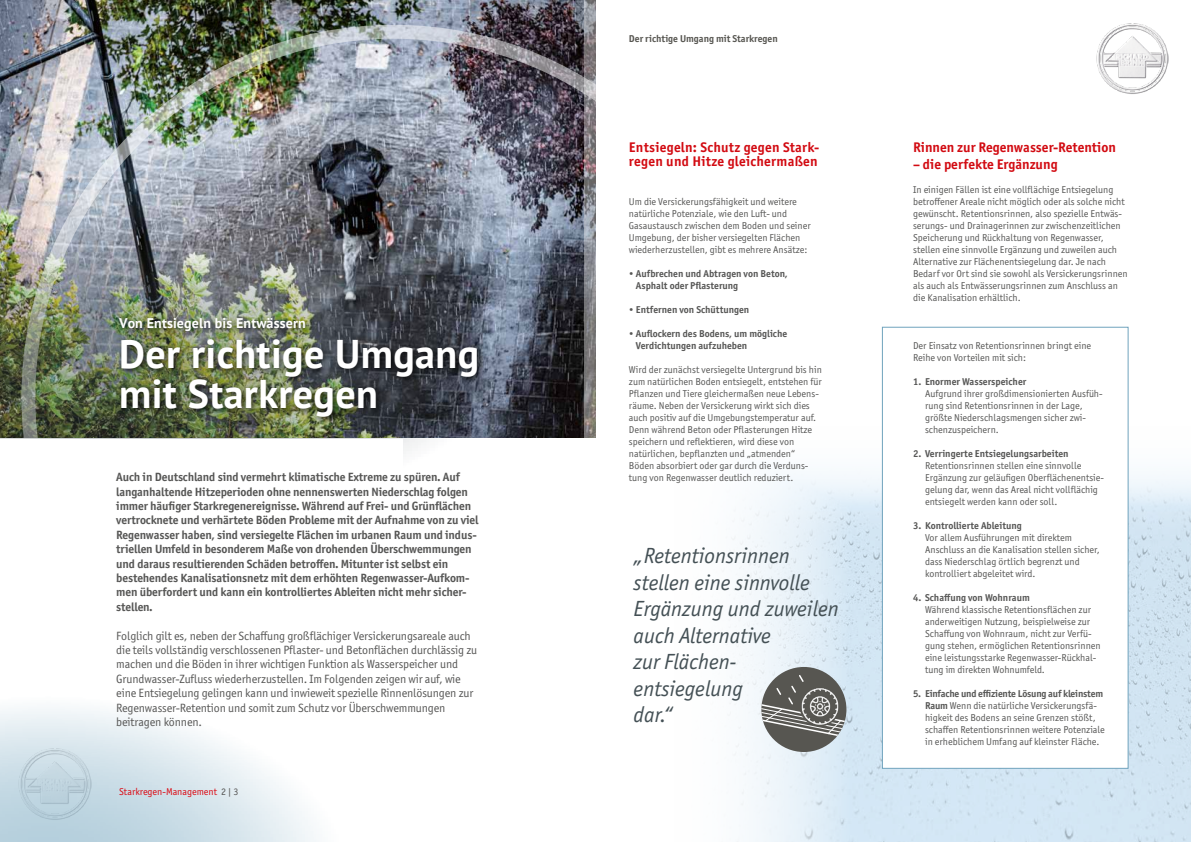
<style>
.page{position:relative;width:1191px;height:842px;background:#fff}
.page>*{position:absolute;margin:0;border:0;box-sizing:border-box;transform-origin:0 0}
.t1{font:700 40px/40px "PT Sans";letter-spacing:.01em;color:#fff}
.t2{font:italic 22px/26.4px "Officina Sans ITC Pro";color:#445055}
.t3{font:700 14px/14px "Officina Sans ITC Pro";letter-spacing:.02em;color:#d20a11}
.t4{font:700 14px "Officina Sans ITC Pro";color:#d20a11}
.t5{font:700 14px "PT Sans";letter-spacing:.01em;color:#fff}
.t6{font:700 12px/14.4px "Officina Sans ITC Pro";letter-spacing:-.01em;color:#575756}
.t7{font:12px/14.4px "Officina Sans ITC Pro";letter-spacing:-.01em;color:#575756}
.t8{font:10px/12px "Officina Sans ITC Pro";color:#575756}
.t9{font:700 10px/12px "Officina Sans ITC Pro";color:#575756}
.t10{font:700 10px "Officina Sans ITC Pro";color:#575651}
.t11{font:10px "Officina Sans ITC Pro";color:#db0812}
.s1{color:#575756}
.s2{font-weight:700}
</style>
<div class="page">
<img style="left:0;top:0;width:584px;height:437px">
<img style="left:0;top:235px;width:497px;height:219px">
<img style="left:726px;top:421px;width:465px;height:421px">
<svg style="left:0;top:708px;width:317px;height:134px"></svg>
<div style="left:115px;top:314px;width:370px;height:111px;background:#000;opacity:.75"></div>
<svg style="left:584px;top:0;width:11px;height:438px;background:#89878a"></svg>
<div style="left:882px;top:327px;width:246px;height:442px;background:#fff;border:1px solid #70a3bd"></div>
<div style="left:0;top:439px;width:403px;height:192px;background:#fff"></div>
<div style="left:761px;top:667px;width:85px;height:85px;background:#575651;border-radius:50%"></div>
<svg style="left:761px;top:673px;width:85px;height:68px"></svg>
<img style="left:1096px;top:23px;width:72px;height:71px">
<h3 class="t5" style="left:119px;top:314px;width:188px">Von Entsiegeln bis Entwässern</h3>
<h1 class="t1" style="left:119px;top:333px;width:361px">Der richtige Umgang mit Starkregen</h1>
<p class="t6" style="left:116px;top:470px;width:364px">Auch in Deutschland sind vermehrt klimatische Extreme zu spüren. Auf langanhaltende Hitzeperioden ohne nennenswerten Niederschlag folgen immer häufiger Starkregenereignisse. Während auf Frei- und Grünflächen vertrocknete und verhärtete Böden Probleme mit der Aufnahme von zu viel Regenwasser haben, sind versiegelte Flächen im urbanen Raum und indus&shy;triellen Umfeld in besonderem Maße von drohenden Überschwemmungen und daraus resultierenden Schäden betroffen. Mitunter ist selbst ein bestehendes Kanalisationsnetz mit dem erhöhten Regenwasser-Aufkom&shy;men überfordert und kann ein kontrolliertes Ableiten nicht mehr sicher&shy;stellen.</p>
<p class="t7" style="left:116px;top:628px;width:362px">Folglich gilt es, neben der Schaffung großflächiger Versickerungsareale auch die teils vollständig verschlossenen Pflaster- und Betonflächen durchlässig zu machen und die Böden in ihrer wichtigen Funktion als Wasserspeicher und Grundwasser-Zufluss wiederherzustellen. Im Folgenden zeigen wir auf, wie eine Entsiegelung gelingen kann und inwieweit spezielle Rinnenlösungen zur Regenwasser-Retention und somit zum Schutz vor Überschwemmungen beitragen können.</p>
<p class="t11" style="left:119px;top:786px;width:121px">Starkregen-Management <span class="s1">2 | 3</span></p>
<p class="t10" style="left:629px;top:32px;width:150px">Der richtige Umgang mit Starkregen</p>
<h3 class="t3" style="left:629px;top:140px;width:192px">Entsiegeln: Schutz gegen Stark&shy;regen und Hitze gleichermaßen</h3>
<p class="t8" style="left:629px;top:196px;width:183px">Um die Versickerungsfähigkeit und weitere natürliche Potenziale, wie den Luft- und Gasaustausch zwischen dem Boden und seiner Umgebung, der bisher versiegelten Flächen wiederherzustellen, gibt es mehrere Ansätze:</p>
<p class="t9" style="left:636px;top:268px;width:153px;text-indent:-7px">• Aufbrechen und Abtragen von Beton,<br>Asphalt oder Pflasterung</p>
<p class="t9" style="left:629px;top:304px;width:122px">• Entfernen von Schüttungen</p>
<p class="t9" style="left:636px;top:328px;width:153px;text-indent:-7px">• Auflockern des Bodens, um mögliche<br>Verdichtungen aufzuheben</p>
<p class="t8" style="left:629px;top:364px;width:194px">Wird der zunächst versiegelte Untergrund bis hin zum natürlichen Boden entsiegelt, entstehen für Pflanzen und Tiere gleichermaßen neue Lebens&shy;räume. Neben der Versickerung wirkt sich dies auch positiv auf die Umgebungstemperatur auf.<br>Denn während Beton oder Pflasterungen Hitze speichern und reflektieren, wird diese von natürlichen, bepflanzten und „atmenden“ Böden absorbiert oder gar durch die Verduns&shy;tung von Regenwasser deutlich reduziert.</p>
<h2 class="t2" style="left:633px;top:543px;width:207px">„Retentionsrinnen stellen eine sinnvolle<br>Ergänzung und zuweilen auch Alternative<br>zur Flächen&shy;entsiegelung<br>dar.“</h2>
<h3 class="t4" style="left:913px;top:138px;width:204px">Rinnen zur Regenwasser-Retention</h3>
<h3 class="t4" style="left:913px;top:155px;width:146px">– die perfekte Ergänzung</h3>
<p class="t8" style="left:913px;top:184px;width:216px">In einigen Fällen ist eine vollflächige Entsiegelung betroffener Areale nicht möglich oder als solche nicht gewünscht. Retentionsrinnen, also spezielle Entwäs&shy;serungs- und Drainagerinnen zur zwischenzeitlichen Speicherung und Rückhaltung von Regenwasser, stellen eine sinnvolle Ergänzung und zuweilen auch Alternative zur Flächenentsiegelung dar. Je nach Bedarf vor Ort sind sie sowohl als Versickerungsrinnen als auch als Entwässerungsrinnen zum Anschluss an die Kanalisation erhältlich.</p>
<p class="t8" style="left:913px;top:340px;width:180px">Der Einsatz von Retentionsrinnen bringt eine<br>Reihe von Vorteilen mit sich:</p>
<p class="t9" style="left:913px;top:376px;width:115px">1. Enormer Wasserspeicher</p>
<p class="t8" style="left:925px;top:388px;width:179px">Aufgrund ihrer großdimensionierten Ausfüh&shy;rung sind Retentionsrinnen in der Lage, größte Niederschlagsmengen sicher zwi&shy;schenzuspeichern.</p>
<p class="t9" style="left:913px;top:448px;width:157px">2. Verringerte Entsiegelungsarbeiten</p>
<p class="t8" style="left:925px;top:460px;width:180px">Retentionsrinnen stellen eine sinnvolle Ergänzung zur geläufigen Oberflächenentsie&shy;gelung dar, wenn das Areal nicht vollflächig entsiegelt werden kann oder soll.</p>
<p class="t9" style="left:913px;top:520px;width:110px">3. Kontrollierte Ableitung</p>
<p class="t8" style="left:925px;top:532px;width:176px">Vor allem Ausführungen mit direktem Anschluss an die Kanalisation stellen sicher, dass Niederschlag örtlich begrenzt und kontrolliert abgeleitet wird.</p>
<p class="t9" style="left:913px;top:592px;width:118px">4. Schaffung von Wohnraum</p>
<p class="t8" style="left:925px;top:604px;width:177px">Während klassische Retentionsflächen zur anderweitigen Nutzung, beispielweise zur Schaffung von Wohnraum, nicht zur Verfü&shy;gung stehen, ermöglichen Retentionsrinnen eine leistungsstarke Regenwasser-Rückhal&shy;tung im direkten Wohnumfeld.</p>
<p class="t8" style="left:925px;top:688px;width:181px;text-indent:-12px"><span class="s2">5. Einfache und effiziente Lösung auf kleinstem Raum</span> Wenn die natürliche Versickerungsfä&shy;higkeit des Bodens an seine Grenzen stößt, schaffen Retentionsrinnen weitere Potenziale in erheblichem Umfang auf kleinster Fläche.</p>
</div>
